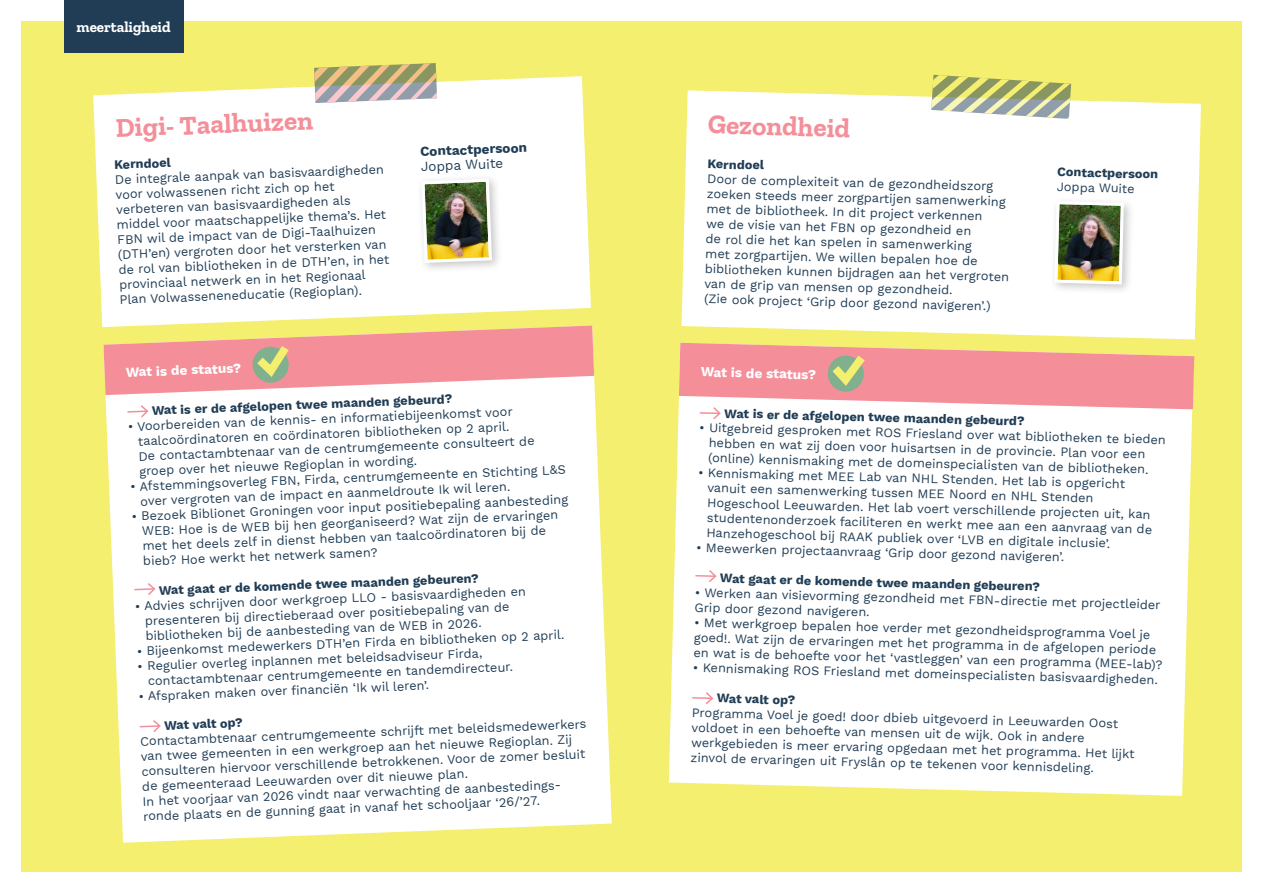
<style>
.page{position:relative;width:1263px;height:893px;background:#fff}
.page>*{position:absolute;margin:0;border:0;box-sizing:border-box;transform-origin:0 0}
.t1{font:700 27px "Zilla Slab";color:#f48f9a}
.t2{font:700 15px "Zilla Slab";color:#fff}
.t3{font:700 13.5px "Work Sans";color:#fff}
.t4{font:700 13.5px "Work Sans";color:#203d55}
.t5{font:13.5px "Work Sans";color:#203d55}
.t6{font:12.75px/15px "Work Sans";color:#203d55}
.t7{font:700 12.75px "Work Sans";color:#203d55}
.s1{font-weight:700}
</style>
<div class="page">
<div style="left:21px;top:21px;width:1221px;height:851px;background:#f4ef6e"></div>
<svg style="left:93px;top:76px;width:498px;height:251px;background:#fefdf2"></svg>
<div style="left:681px;top:90px;width:520px;height:249px;background:#fff"></div>
<svg style="left:314px;top:63px;width:123px;height:40px;background:#bbb293"></svg>
<div style="left:417px;top:174px;width:86px;height:100px;background:#231f20;opacity:.25"></div>
<img style="left:420px;top:177px;width:73px;height:87px">
<div style="left:105px;top:374px;width:507px;height:469px;background:#fff"></div>
<svg style="left:126px;top:404px;width:24px;height:15px"></svg>
<svg style="left:133px;top:581px;width:24px;height:16px"></svg>
<svg style="left:138px;top:718px;width:24px;height:16px"></svg>
<svg style="left:104px;top:325px;width:490px;height:70px;background:#f3ada1"></svg>
<div style="left:1050px;top:196px;width:85px;height:99px;background:#231f20;opacity:.25"></div>
<img style="left:1053px;top:199px;width:72px;height:87px">
<div style="left:669px;top:397px;width:523px;height:399px;background:#fff"></div>
<svg style="left:694px;top:568px;width:24px;height:16px"></svg>
<svg style="left:691px;top:690px;width:23px;height:16px"></svg>
<svg style="left:679px;top:343px;width:515px;height:78px;background:#f4b2ad"></svg>
<svg style="left:931px;top:75px;width:140px;height:44px"></svg>
<div style="left:64px;top:0;width:119px;height:52px;background:#203d55"></div>
<p class="t2" style="left:77px;top:18px;width:96px">meertaligheid</p>
<p class="t1" style="left:115px;top:112px;width:199px;rotate:-2deg">Digi- Taalhuizen</p>
<p class="t1" style="left:709px;top:108px;width:144px;rotate:2deg">Gezondheid</p>
<p class="t7" style="left:114px;top:157px;width:58px;rotate:-2deg">Kerndoel</p>
<p class="t4" style="left:420px;top:144px;width:108px;rotate:-2deg">Contactpersoon</p>
<p class="t5" style="left:421px;top:158px;width:84px;rotate:-2deg">Joppa Wuite</p>
<p class="t7" style="left:708px;top:157px;width:58px;rotate:1deg">Kerndoel</p>
<p class="t6" style="left:706px;top:173px;width:306px;rotate:1deg">Door de complexiteit van de gezondheidszorg zoeken steeds meer zorgpartij en samenwerking met de bibliotheek. In dit project verkennen<br>we de visie van het FBN op gezondheid en<br>de rol die het kan spelen in samenwerking<br>met zorgpartij en. We willen bepalen hoe de bibliotheken kunnen bij dragen aan het vergroten van de grip van mensen op gezondheid.</p>
<p class="t6" style="left:704px;top:293px;width:288px;rotate:1deg">(Zie ook project ‘Grip door gezond navigeren’.)</p>
<p class="t6" style="left:115px;top:172px;width:273px;rotate:-2deg">De integrale aanpak van basisvaardigheden voor volwassenen richt zich op het verbeteren van basisvaardigheden als middel voor maatschappelij ke thema’s. Het FBN wil de impact van de Digi-Taalhuizen (DTH’en) vergroten door het versterken van de rol van bibliotheken in de DTH’en, in het provinciaal netwerk en in het Regionaal Plan Volwasseneneducatie (Regioplan).</p>
<p class="t3" style="left:126px;top:364px;width:117px;rotate:-2deg">Wat is de status?</p>
<p class="t3" style="left:701px;top:363px;width:117px;rotate:2deg">Wat is de status?</p>
<p class="t7" style="left:1057px;top:165px;width:102px;rotate:1deg">Contactpersoon</p>
<p class="t6" style="left:1057px;top:180px;width:79px;rotate:1deg">Joppa Wuite</p>
<p class="t7" style="left:152px;top:403px;width:302px;rotate:-2deg">Wat is er de afgelopen twee maanden gebeurd?</p>
<p class="t6" style="left:137px;top:418px;width:398px;text-indent:-9px;rotate:-2deg">• Voorbereiden van de kennis- en informatiebij eenkomst voor taalcoördinatoren en coördinatoren bibliotheken op 2 april.<br>De contactambtenaar van de centrumgemeente consulteert de groep over het nieuwe Regioplan in wording.</p>
<p class="t6" style="left:139px;top:478px;width:428px;text-indent:-9px;rotate:-2deg">• Afstemmingsoverleg FBN, Firda, centrumgemeente en Stichting L&amp;S over vergroten van de impact en aanmeldroute Ik wil leren.</p>
<p class="t6" style="left:141px;top:508px;width:429px;text-indent:-10px;rotate:-2deg">• Bezoek Biblionet Groningen voor input positiebepaling aanbesteding WEB: Hoe is de WEB bij hen georganiseerd? Wat zij n de ervaringen met het deels zelf in dienst hebben van taalcoördinatoren bij de bieb? Hoe werkt het netwerk samen?</p>
<p class="t7" style="left:159px;top:582px;width:322px;rotate:-2deg">Wat gaat er de komende twee maanden gebeuren?</p>
<p class="t6" style="left:144px;top:598px;width:383px;text-indent:-9px;rotate:-2deg">• Advies schrij ven door werkgroep LLO - basisvaardigheden en presenteren bij directieberaad over positiebepaling van de bibliotheken bij de aanbesteding van de WEB in 2026.</p>
<p class="t6" style="left:137px;top:643px;width:429px;rotate:-2deg">• Bij eenkomst medewerkers DTH’en Firda en bibliotheken op 2 april.</p>
<p class="t6" style="left:147px;top:658px;width:367px;text-indent:-10px;rotate:-2deg">• Regulier overleg inplannen met beleidsadviseur Firda, contactambtenaar centrumgemeente en tandemdirecteur.</p>
<p class="t6" style="left:138px;top:689px;width:292px;rotate:-2deg">• Afspraken maken over fi nanciën ‘Ik wil leren’.</p>
<p class="t6" style="left:140px;top:719px;width:448px;text-indent:24px;rotate:-2deg"><span class="s1">Wat valt op?<br></span>Contactambtenaar centrumgemeente schrij ft met beleidsmedewerkers van twee gemeenten in een werkgroep aan het nieuwe Regioplan. Zij consulteren hiervoor verschillende betrokkenen. Voor de zomer besluit de gemeenteraad Leeuwarden over dit nieuwe plan.</p>
<p class="t6" style="left:142px;top:793px;width:427px;rotate:-2deg">In het voorjaar van 2026 vindt naar verwachting de aanbestedings&shy;ronde plaats en de gunning gaat in vanaf het schooljaar ‘26/’27.</p>
<p class="t7" style="left:724px;top:407px;width:302px;rotate:1deg">Wat is er de afgelopen twee maanden gebeurd?</p>
<p class="t6" style="left:709px;top:423px;width:459px;text-indent:-10px;rotate:1deg">• Uitgebreid gesproken met ROS Friesland over wat bibliotheken te bieden hebben en wat zij doen voor huisartsen in de provincie. Plan voor een (online) kennismaking met de domeinspecialisten van de bibliotheken.</p>
<p class="t6" style="left:707px;top:468px;width:447px;text-indent:-9px;rotate:1deg">• Kennismaking met MEE Lab van NHL Stenden. Het lab is opgericht vanuit een samenwerking tussen MEE Noord en NHL Stenden Hogeschool Leeuwarden. Het lab voert verschillende projecten uit, kan studentenonderzoek faciliteren en werkt mee aan een aanvraag van de Hanzehogeschool bij RAAK publiek over ‘LVB en digitale inclusie’.</p>
<p class="t6" style="left:696px;top:542px;width:370px;rotate:1deg">• Meewerken projectaanvraag ‘Grip door gezond navigeren’.</p>
<p class="t7" style="left:720px;top:572px;width:321px;rotate:1deg">Wat gaat er de komende twee maanden gebeuren?</p>
<p class="t6" style="left:695px;top:588px;width:467px;line-height:13.8px;rotate:1deg">• Werken aan visievorming gezondheid met FBN-directie met projectleider<br>Grip door gezond navigeren.</p>
<p class="t6" style="left:694px;top:617px;width:471px;rotate:1deg">• Met werkgroep bepalen hoe verder met gezondheidsprogramma Voel je goed!. Wat zij n de ervaringen met het programma in de afgelopen periode en wat is de behoefte voor het ‘vastleggen’ van een programma (MEE-lab)?</p>
<p class="t6" style="left:693px;top:663px;width:466px;rotate:1deg">• Kennismaking ROS Friesland met domeinspecialisten basisvaardigheden.</p>
<p class="t6" style="left:692px;top:690px;width:428px;line-height:16.4px;text-indent:25px;rotate:1deg"><span class="s1">Wat valt op?<br></span>Programma Voel je goed! door dbieb uitgevoerd in Leeuwarden Oost</p>
<p class="t6" style="left:691px;top:722px;width:445px;rotate:1deg">voldoet in een behoefte van mensen uit de wij k. Ook in andere werkgebieden is meer ervaring opgedaan met het programma. Het lij kt zinvol de ervaringen uit Fryslân op te tekenen voor kennisdeling.</p>
</div>
